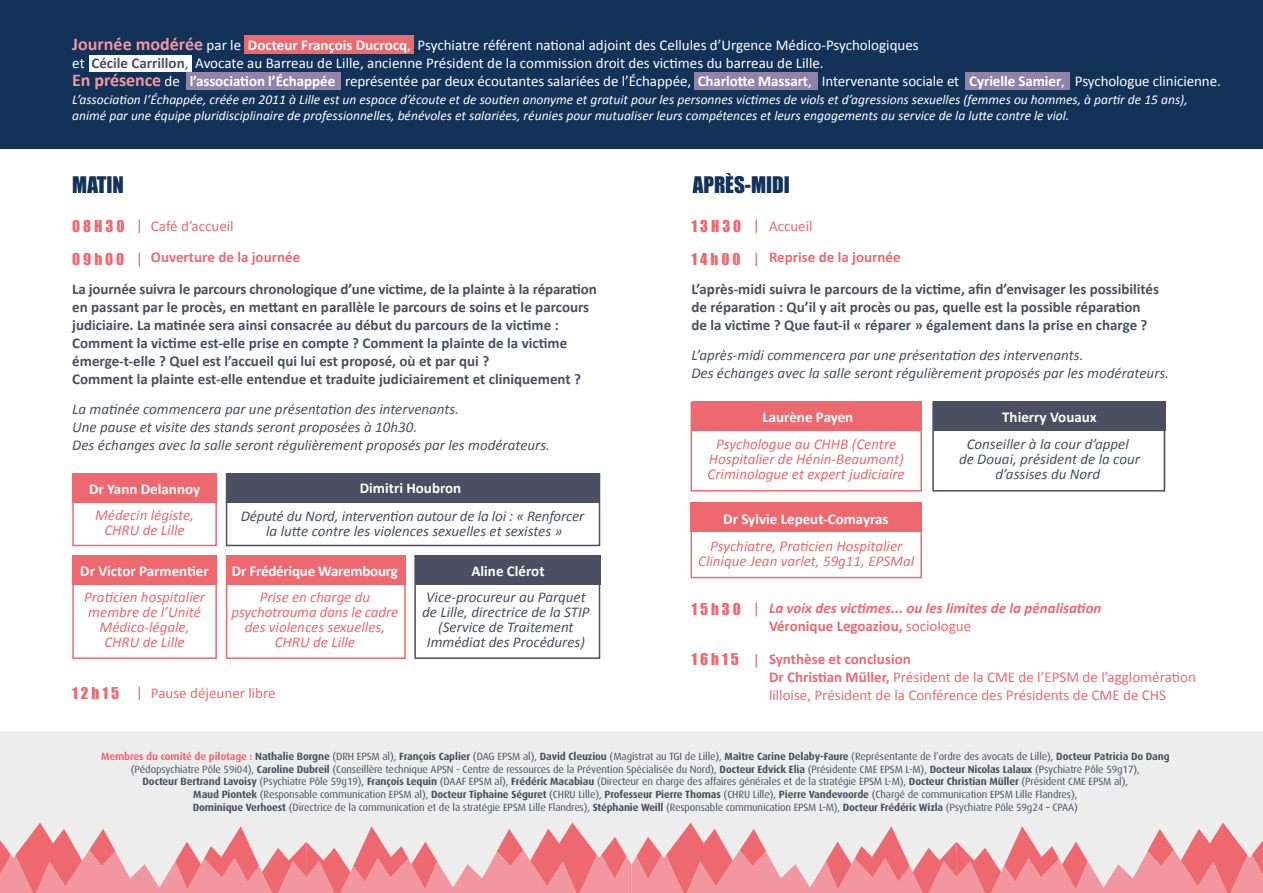
<style>
.page{position:relative;width:1263px;height:893px;background:#fff}
.page>*{position:absolute;margin:0;border:0;box-sizing:border-box;transform-origin:0 0}
.t1{font:21px "Impact";color:#123258}
.t2{font:700 15px/18px "Calibri";color:#4c4e61}
.t3{font:italic 15px/15px "Calibri";color:#4c4e61;text-align:center}
.t4{font:15px/18px "Calibri";letter-spacing:-.005em;color:#fff}
.t5{font:italic 15px/15px "Calibri";color:#ed696f;text-align:center}
.t6{font:15px/18px "Calibri";color:#ed696f}
.t7{font:700 15px "Calibri";color:#fff}
.t8{font:italic 700 15px/18px "Calibri";color:#ed696f}
.t9{font:700 15px "Calibri";color:#ed696f}
.t10{font:15px "Impact";letter-spacing:.2em;color:#ed696f}
.t11{font:italic 13.5px/16.2px "Calibri";color:#fff}
.t12{font:10.5px/12.6px "Dax";letter-spacing:-.01em;color:#4c4e61;text-align:center}
.s1{font-weight:700;font-size:18px;color:#f2979f}
.s2{font-weight:700}
.s3{font-weight:700;color:#4c4e61}
.s4{color:#4c4e61}
.s5{font-style:normal}
.s6{font-weight:400;font-style:normal}
.s7{font-weight:700;color:#ed696f}
</style>
<div class="page">
<div style="left:0;top:732px;width:1263px;height:161px;background:#ededed"></div>
<div style="left:414px;top:555px;width:186px;height:104px;background:#fff;border:2px solid #4c4e61"></div>
<div style="left:226px;top:555px;width:180px;height:104px;background:#fff;border:2px solid #ed696f"></div>
<div style="left:72px;top:555px;width:145px;height:104px;background:#fff;border:2px solid #ed696f"></div>
<div style="left:72px;top:473px;width:145px;height:73px;background:#fff;border:2px solid #ed696f"></div>
<div style="left:690px;top:401px;width:232px;height:91px;background:#fff;border:2px solid #ed696f"></div>
<div style="left:226px;top:473px;width:374px;height:73px;background:#fff;border:2px solid #4c4e61"></div>
<div style="left:932px;top:401px;width:233px;height:91px;background:#fff;border:2px solid #4c4e61"></div>
<div style="left:690px;top:502px;width:232px;height:76px;background:#fff;border:2px solid #ed696f"></div>
<div style="left:0;top:0;width:1263px;height:149px;background:#123258"></div>
<svg style="left:0;top:822px;width:1263px;height:71px"></svg>
<svg style="left:139px;top:220px;width:1px;height:12px"></svg>
<svg style="left:755px;top:220px;width:2px;height:12px"></svg>
<svg style="left:139px;top:687px;width:1px;height:12px"></svg>
<svg style="left:139px;top:253px;width:1px;height:13px"></svg>
<svg style="left:755px;top:253px;width:2px;height:13px"></svg>
<svg style="left:755px;top:654px;width:2px;height:13px"></svg>
<svg style="left:755px;top:603px;width:2px;height:13px"></svg>
<div style="left:72px;top:556px;width:144px;height:29px;background:#ed696f"></div>
<div style="left:72px;top:474px;width:144px;height:29px;background:#ed696f"></div>
<div style="left:244px;top:36px;width:170px;height:18px;background:#ed696f"></div>
<div style="left:186px;top:72px;width:154px;height:18px;background:#9283a9"></div>
<div style="left:694px;top:73px;width:123px;height:17px;background:#9182a8"></div>
<div style="left:965px;top:73px;width:104px;height:17px;background:#9182a8"></div>
<div style="left:89px;top:55px;width:102px;height:16px;background:#fff"></div>
<div style="left:691px;top:502px;width:231px;height:29px;background:#ed696f"></div>
<div style="left:415px;top:556px;width:185px;height:29px;background:#4c4e61"></div>
<div style="left:226px;top:556px;width:179px;height:29px;background:#ed696f"></div>
<div style="left:692px;top:401px;width:230px;height:30px;background:#ed696f"></div>
<div style="left:226px;top:474px;width:373px;height:29px;background:#4c4e61"></div>
<div style="left:933px;top:401px;width:232px;height:30px;background:#4c4e61"></div>
<p class="t4" style="left:72px;top:35px;width:1150px"><span class="s1">Journée modérée</span> par le <span class="s2">Docteur François Ducrocq</span>, Psychiatre référent national adjoint des Cellules d’Urgence Médico-Psychologiques<br>et <span class="s3">Cécile Carrillon</span><span class="s4">,</span> Avocate au Barreau de Lille, ancienne Président de la commission droit des victimes du barreau de Lille.<br><span class="s1">En présence</span> de <span class="s2">l’association l’Échappée</span> représentée par deux écoutantes salariées de l’Échappée, <span class="s2">Charlotte Massart</span>, Intervenante sociale et <span class="s2">Cyrielle Samier</span>, Psychologue clinicienne.</p>
<p class="t11" style="left:72px;top:90px;width:1117px">L’association l’Échappée, créée en 2011 à Lille est un espace d’écoute et de soutien anonyme et gratuit pour les personnes victimes de viols et d’agressions sexuelles (femmes ou hommes, à partir de 15 ans), animé par une équipe pluridisciplinaire de professionnelles, bénévoles et salariées, réunies pour mutualiser leurs compétences et leurs engagements au service de la lutte contre le viol.</p>
<h1 class="t1" style="left:72px;top:168px;width:53px">MATIN</h1>
<h1 class="t1" style="left:693px;top:168px;width:99px">APRÈS-MIDI</h1>
<h2 class="t10" style="left:72px;top:214px;width:54px">08H30</h2>
<h2 class="t10" style="left:691px;top:214px;width:51px">13H30</h2>
<h2 class="t6" style="left:151px;top:216px;width:84px">Café d’accueil</h2>
<h2 class="t6" style="left:769px;top:216px;width:45px">Accueil</h2>
<h2 class="t9" style="left:151px;top:248px;width:151px">Ouverture de la journée</h2>
<h2 class="t9" style="left:769px;top:248px;width:133px">Reprise de la journée</h2>
<h2 class="t10" style="left:72px;top:247px;width:54px">09h00</h2>
<h2 class="t10" style="left:691px;top:247px;width:51px">14h00</h2>
<p class="t2" style="left:72px;top:279px;width:526px">La journée suivra le parcours chronologique d’une victime, de la plainte à la réparation en passant par le procès, en mettant en parallèle le parcours de soins et le parcours judiciaire. La matinée sera ainsi consacrée au début du parcours de la victime :<br>Comment la victime est-elle prise en compte ? Comment la plainte de la victime émerge-t-elle ? Quel est l’accueil qui lui est proposé, où et par qui ?<br>Comment la plainte est-elle entendue et traduite judiciairement et cliniquement ?</p>
<h2 class="t3" style="left:72px;top:399px;width:479px;line-height:18px;text-align:left">La matinée commencera par une présentation des intervenants.<br>Une pause et visite des stands seront proposées à 10h30.<br>Des échanges avec la salle seront régulièrement proposés par les modérateurs.</h2>
<h2 class="t7" style="left:89px;top:480px;width:113px">Dr Yann Delannoy</h2>
<h2 class="t5" style="left:95px;top:507px;width:100px">Médecin légiste,<br>CHRU de Lille</h2>
<h2 class="t7" style="left:360px;top:479px;width:103px">Dimitri Houbron</h2>
<h2 class="t3" style="left:241px;top:508px;width:345px">Député du Nord, intervention autour de la loi : « Renforcer la lutte contre les violences sexuelles et sexistes »</h2>
<h2 class="t7" style="left:80px;top:562px;width:130px">Dr Victor Parmentier</h2>
<h2 class="t7" style="left:471px;top:562px;width:75px">Aline Clérot</h2>
<h2 class="t7" style="left:232px;top:562px;width:168px">Dr Frédérique Warembourg</h2>
<h2 class="t5" style="left:84px;top:589px;width:123px">Praticien hospitalier membre de l’Unité<br>Médico-légale,<br>CHRU de Lille</h2>
<h2 class="t5" style="left:232px;top:589px;width:168px">Prise en charge du psychotrauma dans le cadre des violences sexuelles,<br>CHRU de Lille</h2>
<h2 class="t10" style="left:72px;top:681px;width:48px">12h15</h2>
<h2 class="t6" style="left:151px;top:683px;width:126px">Pause déjeuner libre</h2>
<h2 class="t3" style="left:422px;top:589px;width:169px">Vice-procureur au Parquet de Lille, directrice de la STIP (Service de Traitement<br>Immédiat des Procédures)</h2>
<h2 class="t2" style="left:691px;top:279px;width:469px">L’après-midi suivra le parcours de la victime, afin d’envisager les possibilités de réparation : Qu’il y ait procès ou pas, quelle est la possible réparation de la victime ? Que faut-il « réparer » également dans la prise en charge ?</h2>
<h2 class="t3" style="left:691px;top:345px;width:479px;line-height:18px;text-align:left">L’après-midi commencera par une présentation des intervenants.<br>Des échanges avec la salle seront régulièrement proposés par les modérateurs.</h2>
<h2 class="t7" style="left:762px;top:407px;width:92px">Laurène Payen</h2>
<h2 class="t5" style="left:708px;top:435px;width:199px">Psychologue au CHHB (Centre<br>Hospitalier de Hénin-Beaumont)<br>Criminologue et expert judiciaire</h2>
<h2 class="t7" style="left:723px;top:509px;width:167px">Dr Sylvie Lepeut-Comayras</h2>
<h2 class="t5" style="left:698px;top:538px;width:217px">Psychiatre, Praticien Hospitalier<br>Clinique Jean varlet, 59g11, EPSMal</h2>
<h2 class="t7" style="left:1002px;top:407px;width:96px">Thierry Vouaux</h2>
<h2 class="t3" style="left:959px;top:435px;width:182px">Conseiller à la cour d’appel<br>de Douai, président de la cour d’assises du Nord</h2>
<h2 class="t10" style="left:691px;top:597px;width:51px">15h30</h2>
<h2 class="t10" style="left:691px;top:648px;width:49px">16h15</h2>
<h2 class="t8" style="left:769px;top:598px;width:334px">La voix des victimes... ou les limites de la pénalisation<br><span class="s5">Véronique Legoaziou,</span> <span class="s6">sociologue</span></h2>
<h2 class="t6" style="left:769px;top:649px;width:428px"><span class="s2">Synthèse et conclusion<br>Dr Christian Müller,</span> Président de la CME de l’EPSM de l’agglomération lilloise, Président de la Conférence des Présidents de CME de CHS</h2>
<p class="t12" style="left:101px;top:750px;width:1070px"><span class="s7">Membres du comité de pilotage :</span> <span class="s2">Nathalie Borgne</span> (DRH EPSM al), <span class="s2">François Caplier</span> (DAG EPSM al), <span class="s2">David Cleuziou</span> (Magistrat au TGI de Lille), <span class="s2">Maître Carine Delaby-Faure</span> (Représentante de l’ordre des avocats de Lille), <span class="s2">Docteur Patricia Do Dang </span>(Pédopsychiatre Pôle 59i04), <span class="s2">Caroline Dubreil</span> (Conseillère technique APSN - Centre de ressources de la Prévention Spécialisée du Nord), <span class="s2">Docteur Edvick Elia</span> (Présidente CME EPSM L-M), <span class="s2">Docteur Nicolas Lalaux</span> (Psychiatre Pôle 59g17),<br><span class="s2">Docteur Bertrand Lavoisy</span> (Psychiatre Pôle 59g19), <span class="s2">François Lequin</span> (DAAF EPSM al), <span class="s2">Frédéric Macabiau</span> (Directeur en charge des affaires générales et de la stratégie EPSM L-M), <span class="s2">Docteur Christian Müller</span> (Président CME EPSM al),<br><span class="s2">Maud Piontek</span> (Responsable communication EPSM al), <span class="s2">Docteur Tiphaine Séguret</span> (CHRU Lille), <span class="s2">Professeur Pierre Thomas</span> (CHRU Lille), <span class="s2">Pierre Vandevoorde</span> (Chargé de communication EPSM Lille Flandres),<br><span class="s2">Dominique Verhoest</span> (Directrice de la communication et de la stratégie EPSM Lille Flandres), <span class="s2">Stéphanie Weill</span> (Responsable communication EPSM L-M), <span class="s2">Docteur Frédéric Wizla</span> (Psychiatre Pôle 59g24 – CPAA)</p>
</div>
